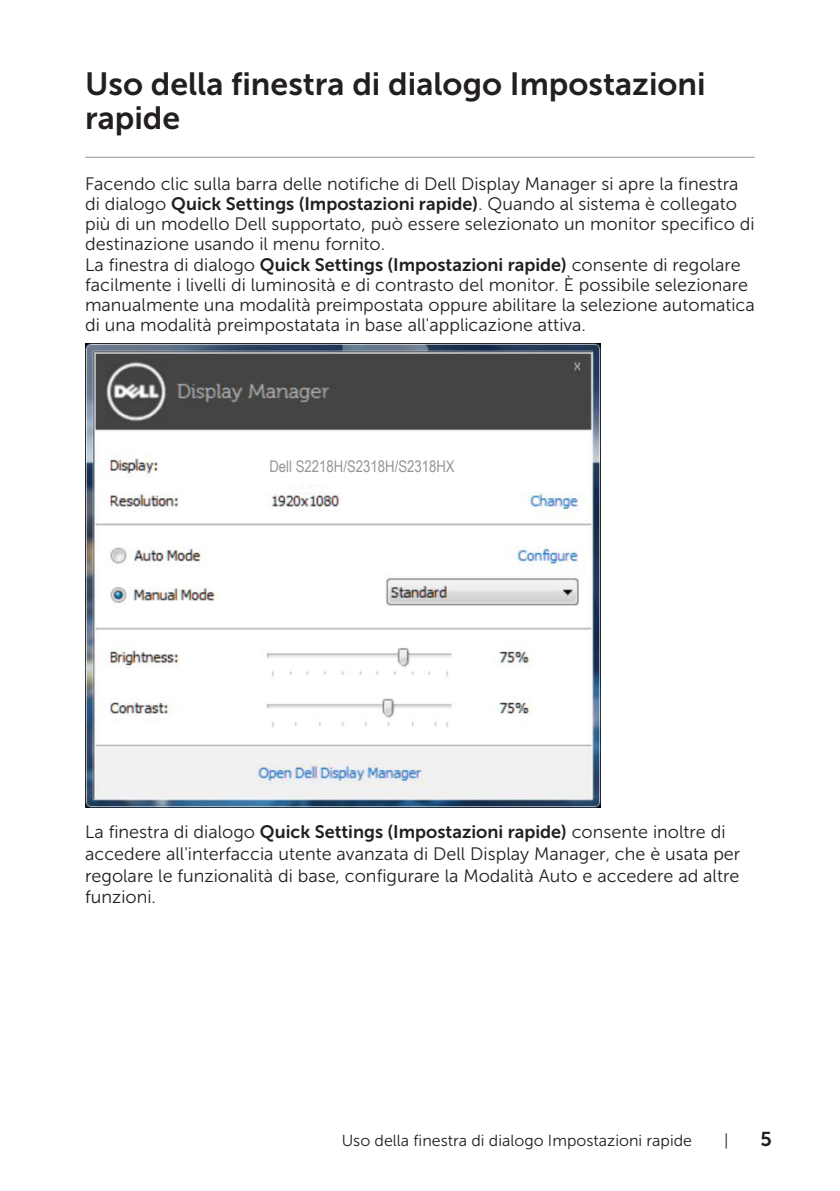
<style>
.page{position:relative;width:840px;height:1191px;background:#fff}
.page>*{position:absolute;margin:0;border:0;box-sizing:border-box;transform-origin:0 0}
.Contents{font:32px/34px "Museo Sans For Dell 700";color:#231f20}
.t1{font:20px "Museo Sans For Dell 700";color:#231f20}
.text{font:18px/20px "Museo Sans For Dell 300";color:#231f20}
.t2{font:16px "Museo Sans For Dell 300";color:#231f20}
.t3{font:16px "Arial Narrow";color:#959595}
.s1{font-family:"Museo Sans For Dell 700"}
</style>
<div class="page">
<hr style="left:85px;top:157px;width:669px;height:1px;background:#939598">
<img style="left:85px;top:343px;width:515px;height:464px">
<p class="Contents" style="left:85px;top:67px;width:621px">Uso della finestra di dialogo Impostazioni rapide</p>
<p class="text" style="left:85px;top:174px;width:670px">Facendo clic sulla barra delle notifiche di Dell Display Manager si apre la finestra di dialogo <span class="s1">Quick Settings (Impostazioni rapide)</span>. Quando al sistema è collegato più di un modello Dell supportato, può essere selezionato un monitor specifico di destinazione usando il menu fornito.</p>
<p class="text" style="left:85px;top:255px;width:671px">La finestra di dialogo <span class="s1">Quick Settings (Impostazioni rapide)</span> consente di regolare facilmente i livelli di luminosità e di contrasto del monitor. È possibile selezionare manualmente una modalità preimpostata oppure abilitare la selezione automatica di una modalità preimpostatata in base all'applicazione attiva.</p>
<p class="t3" style="left:269px;top:455px;width:187px">Dell S2218H/S2318H/S2318HX</p>
<p class="text" style="left:85px;top:821px;width:656px;line-height:21.6px">La finestra di dialogo <span class="s1">Quick Settings (Impostazioni rapide)</span> consente inoltre di accedere all'interfaccia utente avanzata di Dell Display Manager, che è usata per regolare le funzionalità di base, configurare la Modalità Auto e accedere ad altre funzioni.</p>
<p class="t2" style="left:341px;top:1131px;width:351px">Uso della finestra di dialogo Impostazioni rapide</p>
<p class="t2" style="left:723px;top:1131px;width:6px">|</p>
<p class="t1" style="left:760px;top:1127px;width:13px">5</p>
</div>
